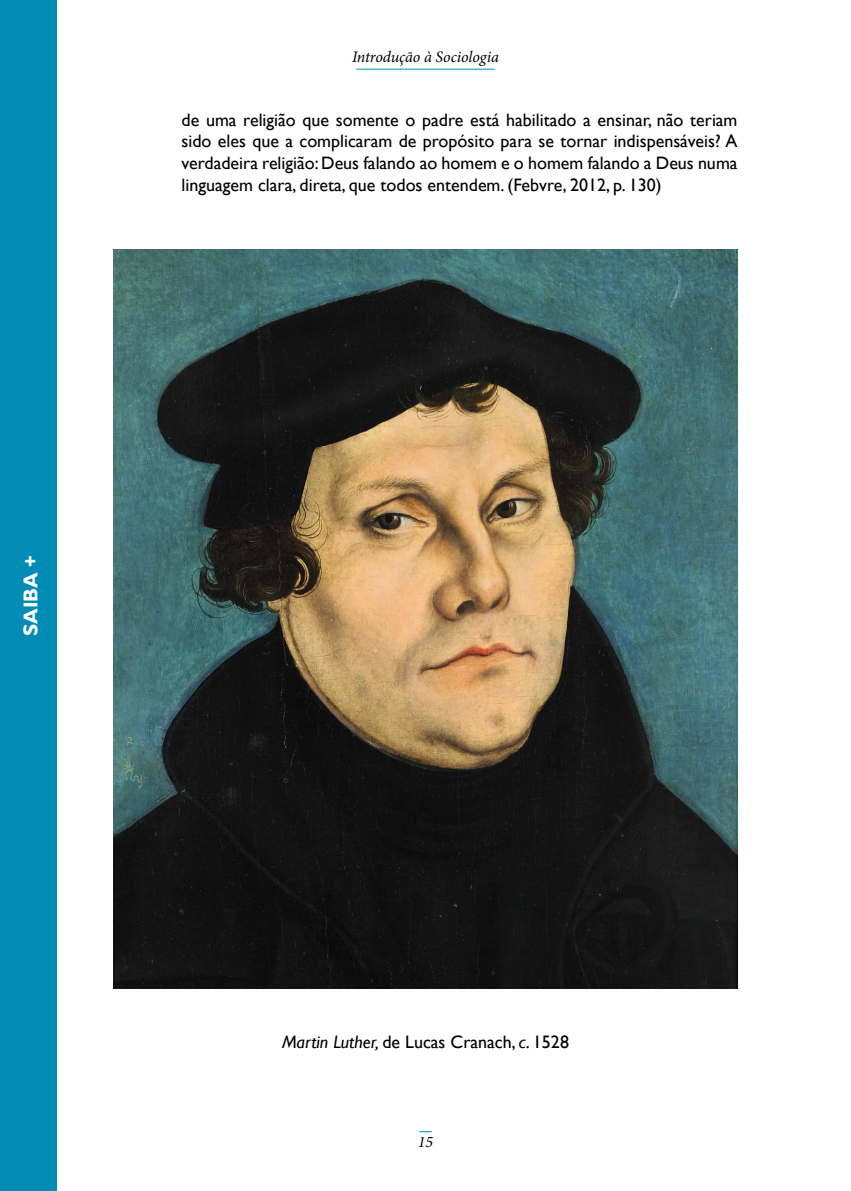
<style>
.page{position:relative;width:851px;height:1191px;background:#fff}
.page>*{position:absolute;margin:0;border:0;box-sizing:border-box;transform-origin:0 0}
.t1{font:700 20px "Gill Sans";color:#fff}
.t2{font:18px/21.6px "Gill Sans";color:#000;text-align:justify}
.t3{font:italic 16px "Minion Pro";letter-spacing:-.005em;color:#000}
.s1{font-style:italic}
</style>
<div class="page">
<svg style="left:419px;top:1131px;width:12px;height:1px"></svg>
<hr style="left:356px;top:69px;width:138px;height:1px;background:#018cb6">
<div style="left:113px;top:971px;width:624px;height:22px;background:linear-gradient(to right,#fff,#fff)"></div>
<img style="left:113px;top:250px;width:624px;height:738px">
<div style="left:0;top:0;width:57px;height:1191px;background:#018cb6"></div>
<p class="t3" style="left:352px;top:46px;width:148px">Introdução à Sociologia</p>
<p class="t2" style="left:181px;top:109px;width:557px">de uma religião que somente o padre está habilitado a ensinar, não teriam sido eles que a complicaram de propósito para se tornar indispensáveis? A verdadeira religião: Deus falando ao homem e o homem falando a Deus numa linguagem clara, direta, que todos entendem. (Febvre, 2012, p. 130)</p>
<p class="t1" style="left:19px;top:636px;width:83px;rotate:-90deg">SAIBA +</p>
<p class="t2" style="left:282px;top:1031px;width:288px"><span class="s1">Martin Luther,</span> de Lucas Cranach, <span class="s1">c</span>. 1528</p>
<p class="t3" style="left:418px;top:1131px;width:17px">15</p>
</div>
